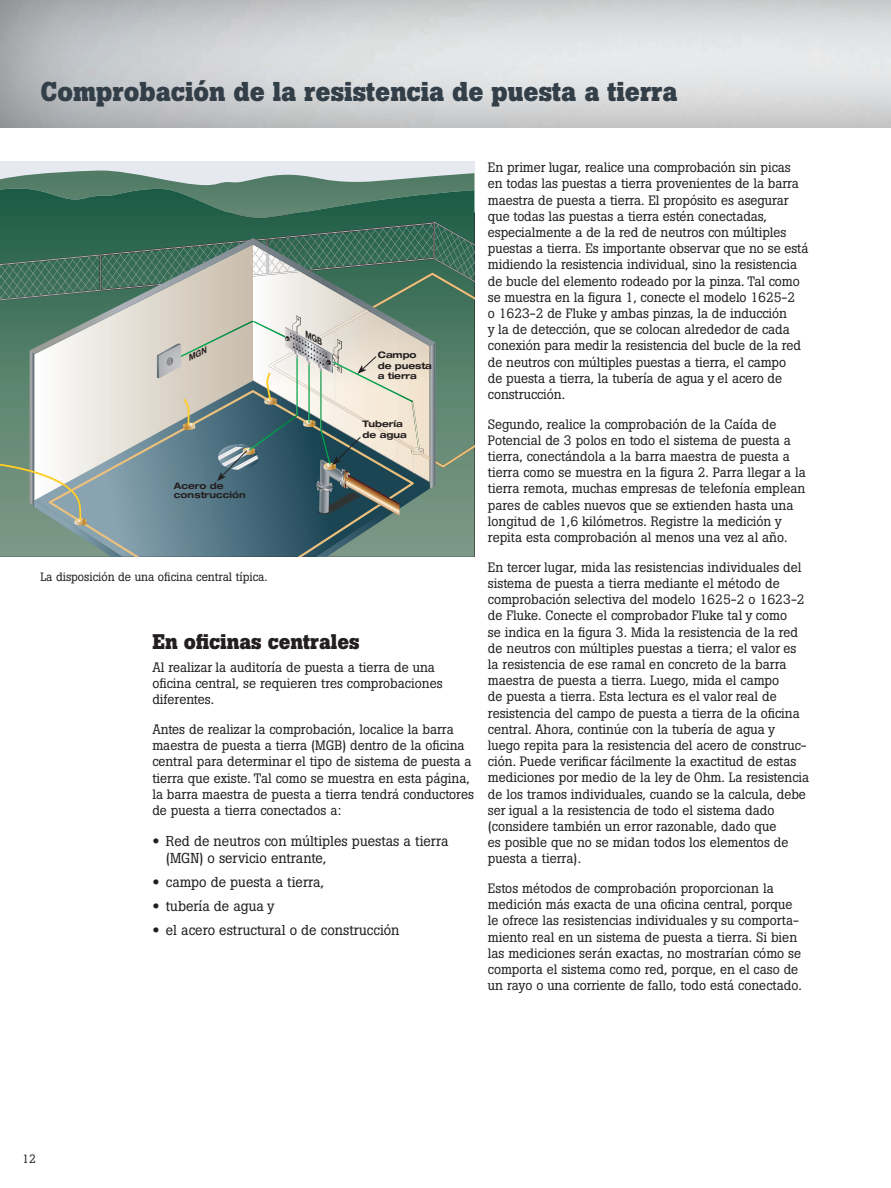
<style>
.page{position:relative;width:891px;height:1188px;background:#fff}
.page>*{position:absolute;margin:0;border:0;box-sizing:border-box;transform-origin:0 0}
.t1{font:700 27px "Boton Pro";color:#323e48}
.t2{font:700 21px "Boton Pro";color:#231f20}
.t3{font:14.25px/17.2px "Boton Pro";color:#231f20}
.t4{font:13.5px/16.2px "Boton Pro";color:#231f20}
.t5{font:12px "Boton Pro";color:#231f20}
.t6{font:700 expanded 9px/10.8px "Helvetica Neue LT Pro";color:#231f20}
.s1{font-family:"Helvetica Neue LT Std";font-weight:700;font-stretch:expanded}
</style>
<div class="page">
<div style="left:0;top:0;width:891px;height:129px;background:#231f20;opacity:.5"></div>
<div style="left:0;top:162px;width:474px;height:50px;background:#e7e9f0"></div>
<svg style="left:0;top:171px;width:474px;height:386px;background:#80988e"></svg>
<h1 class="t1" style="left:40px;top:74px;width:639px">Comprobación de la resistencia de puesta a tierra</h1>
<p class="t6" style="left:378px;top:349px;width:55px">Campo de puesta a tierra</p>
<p class="t6" style="left:174px;top:481px;width:73px;line-height:9px">Acero de construcción</p>
<p class="t5" style="left:40px;top:569px;width:229px">La disposición de una oficina central típica.</p>
<p class="t6" style="left:363px;top:418px;width:46px">Tubería de agua</p>
<h2 class="t2" style="left:152px;top:628px;width:209px">En oficinas centrales</h2>
<p class="t4" style="left:152px;top:659px;width:292px">Al realizar la auditoría de puesta a tierra de una oficina central, se requieren tres comprobaciones diferentes.</p>
<p class="t4" style="left:152px;top:721px;width:323px">Antes de realizar la comprobación, localice la barra maestra de puesta a tierra (MGB) dentro de la oficina central para determinar el tipo de sistema de puesta a tierra que existe. Tal como se muestra en esta página, la barra maestra de puesta a tierra tendrá conductores de puesta a tierra conectados a:</p>
<p class="t3" style="left:166px;top:832px;width:284px;text-indent:-13px"><span class="s1">•</span> Red de neutros con múltiples puestas a tierra (MGN) o servicio entrante,</p>
<p class="t3" style="left:152px;top:873px;width:173px"><span class="s1">•</span> campo de puesta a tierra,</p>
<p class="t3" style="left:152px;top:897px;width:124px"><span class="s1">•</span> tubería de agua y</p>
<p class="t3" style="left:152px;top:921px;width:249px"><span class="s1">•</span> el acero estructural o de construcción</p>
<p class="t4" style="left:488px;top:159px;width:322px">En primer lugar, realice una comprobación sin picas en todas las puestas a tierra provenientes de la barra maestra de puesta a tierra. El propósito es asegurar que todas las puestas a tierra estén conectadas, especialmente a de la red de neutros con múltiples puestas a tierra. Es importante observar que no se está midiendo la resistencia individual, sino la resistencia de bucle del elemento rodeado por la pinza. Tal como se muestra en la figura 1, conecte el modelo 1625-2<br>o 1623-2 de Fluke y ambas pinzas, la de inducción<br>y la de detección, que se colocan alrededor de cada conexión para medir la resistencia del bucle de la red de neutros con múltiples puestas a tierra, el campo<br>de puesta a tierra, la tubería de agua y el acero de construcción.</p>
<p class="t4" style="left:488px;top:416px;width:319px">Segundo, realice la comprobación de la Caída de Potencial de 3 polos en todo el sistema de puesta a tierra, conectándola a la barra maestra de puesta a tierra como se muestra en la figura 2. Parra llegar a la tierra remota, muchas empresas de telefonía emplean pares de cables nuevos que se extienden hasta una longitud de 1,6 kilómetros. Registre la medición y repita esta comprobación al menos una vez al año.</p>
<p class="t4" style="left:488px;top:559px;width:323px">En tercer lugar, mida las resistencias individuales del sistema de puesta a tierra mediante el método de comprobación selectiva del modelo 1625-2 o 1623-2 de Fluke. Conecte el comprobador Fluke tal y como<br>se indica en la figura 3. Mida la resistencia de la red de neutros con múltiples puestas a tierra; el valor es la resistencia de ese ramal en concreto de la barra maestra de puesta a tierra. Luego, mida el campo<br>de puesta a tierra. Esta lectura es el valor real de resistencia del campo de puesta a tierra de la oficina central. Ahora, continúe con la tubería de agua y luego repita para la resistencia del acero de construc&shy;ción. Puede verificar fácilmente la exactitud de estas mediciones por medio de la ley de Ohm. La resistencia de los tramos individuales, cuando se la calcula, debe ser igual a la resistencia de todo el sistema dado (considere también un error razonable, dado que<br>es posible que no se midan todos los elementos de puesta a tierra).</p>
<p class="t4" style="left:488px;top:880px;width:315px">Estos métodos de comprobación proporcionan la medición más exacta de una oficina central, porque le ofrece las resistencias individuales y su comporta&shy;miento real en un sistema de puesta a tierra. Si bien las mediciones serán exactas, no mostrarían cómo se comporta el sistema como red, porque, en el caso de un rayo o una corriente de fallo, todo está conectado.</p>
<p class="t5" style="left:22px;top:1151px;width:15px">12</p>
</div>
